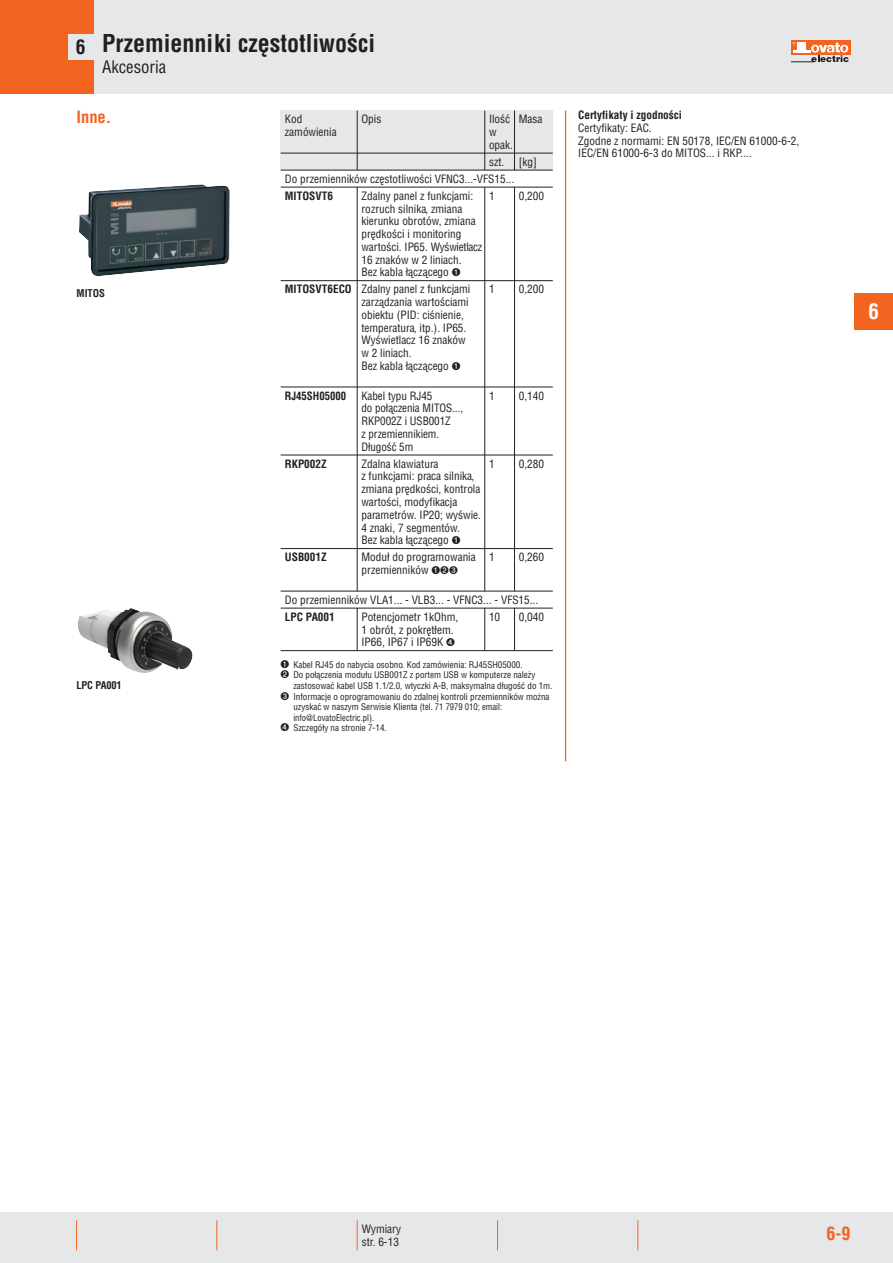
<style>
.page{position:relative;width:893px;height:1263px;background:#fff}
.page>*{position:absolute;margin:0;border:0;box-sizing:border-box;transform-origin:0 0}
.t1{font:700 condensed 24px "Helvetica LTCE";color:#231f20}
.t2{font:700 condensed 21px "Helvetica LTCE";color:#fff}
.t3{font:700 condensed 19.5px "Helvetica LTCE";color:#231f20}
.t4{font:700 condensed 18px "Helvetica LTCE";color:#f36421}
.t5{font:500 condensed 16.8px "Helvetica LTCE";color:#231f20}
.t6{font:700 condensed 16.5px "Helvetica LTCE";color:#f36421}
.t7{font:500 condensed 11.25px/12.8px "Helvetica LTCE";color:#231f20}
.t8{font:700 condensed 11.25px "Helvetica LTCE";color:#231f20}
.t9{font:700 condensed 11.25px "Helvetica LTCE";color:#231f20;scale:.95 1}
.t10{font:700 condensed 10.5px "Helvetica LTCE";letter-spacing:-.01em;color:#231f20}
.t11{font:500 condensed 9px "Helvetica LTCE";color:#231f20}
.t12{font:500 condensed 9px "Helvetica LTCE";color:#231f20;scale:.95 1}
.s1{font-weight:700}
</style>
<div class="page">
<div style="left:0;top:1212px;width:893px;height:51px;background:#e6e7e9"></div>
<div style="left:855px;top:293px;width:38px;height:37px;background:#f36421"></div>
<hr style="left:76px;top:1220px;width:1px;height:30px;background:#f36421">
<hr style="left:216px;top:1220px;width:1px;height:30px;background:#f36421">
<hr style="left:357px;top:1220px;width:1px;height:30px;background:#f36421">
<hr style="left:497px;top:1220px;width:1px;height:30px;background:#f36421">
<hr style="left:637px;top:1220px;width:1px;height:30px;background:#f36421">
<hr style="left:565px;top:111px;width:1px;height:650px;background:#f36421">
<div style="left:281px;top:111px;width:272px;height:59px;background:#e6e7e9"></div>
<hr style="left:281px;top:153px;width:272px;height:1px;background:#231f20">
<hr style="left:281px;top:170px;width:272px;height:1px;background:#231f20">
<hr style="left:281px;top:187px;width:272px;height:1px;background:#231f20">
<hr style="left:281px;top:280px;width:272px;height:1px;background:#231f20">
<hr style="left:281px;top:387px;width:272px;height:1px;background:#231f20">
<hr style="left:281px;top:455px;width:272px;height:1px;background:#231f20">
<hr style="left:281px;top:548px;width:272px;height:1px;background:#231f20">
<hr style="left:281px;top:591px;width:272px;height:1px;background:#231f20">
<hr style="left:281px;top:608px;width:272px;height:1px;background:#231f20">
<hr style="left:281px;top:650px;width:272px;height:1px;background:#231f20">
<hr style="left:357px;top:111px;width:1px;height:59px;background:#231f20">
<hr style="left:357px;top:187px;width:1px;height:404px;background:#231f20">
<hr style="left:484px;top:111px;width:1px;height:59px;background:#231f20">
<hr style="left:484px;top:187px;width:1px;height:404px;background:#231f20">
<hr style="left:514px;top:111px;width:1px;height:59px;background:#231f20">
<hr style="left:514px;top:187px;width:1px;height:404px;background:#231f20">
<hr style="left:357px;top:608px;width:1px;height:43px;background:#231f20">
<hr style="left:484px;top:608px;width:1px;height:43px;background:#231f20">
<hr style="left:514px;top:608px;width:1px;height:43px;background:#231f20">
<img style="left:79px;top:184px;width:151px;height:92px">
<img style="left:78px;top:608px;width:115px;height:65px">
<div style="left:0;top:0;width:893px;height:94px;background:#e6e7e9"></div>
<div style="left:791px;top:40px;width:59px;height:15px;background:#f36421"></div>
<svg style="left:791px;top:42px;width:58px;height:21px"></svg>
<div style="left:0;top:0;width:94px;height:94px;background:#f36421"></div>
<div style="left:68px;top:34px;width:28px;height:26px;background:#e6e7e9"></div>
<h3 class="t3" style="left:76px;top:39px;width:11px">6</h3>
<h1 class="t1" style="left:102px;top:34px;width:275px">Przemienniki częstotliwości</h1>
<h3 class="t5" style="left:102px;top:61px;width:66px">Akcesoria</h3>
<h3 class="t6" style="left:77px;top:111px;width:36px">Inne.</h3>
<p class="t10" style="left:77px;top:289px;width:30px">MITOS</p>
<p class="t10" style="left:77px;top:681px;width:47px">LPC PA001</p>
<p class="t7" style="left:285px;top:114px;width:19px">Kod</p>
<p class="t7" style="left:361px;top:114px;width:21px">Opis</p>
<p class="t7" style="left:489px;top:114px;width:55px">Ilość Masa</p>
<p class="t7" style="left:285px;top:126px;width:53px">zamówienia</p>
<p class="t7" style="left:489px;top:126px;width:26px">w opak.</p>
<p class="t7" style="left:489px;top:156px;width:17px">szt.</p>
<p class="t7" style="left:519px;top:156px;width:20px">[kg]</p>
<p class="t7" style="left:285px;top:173px;width:231px">Do przemienników częstotliwości VFNC3...-VFS15...</p>
<p class="t8" style="left:285px;top:191px;width:50px">MITOSVT6</p>
<p class="t7" style="left:361px;top:190px;width:113px">Zdalny panel z funkcjami:</p>
<p class="t7" style="left:489px;top:190px;width:7px">1</p>
<p class="t7" style="left:519px;top:190px;width:27px">0,200</p>
<p class="t7" style="left:361px;top:203px;width:122px">rozruch silnika, zmiana kierunku obrotów, zmiana prędkości i monitoring wartości. IP65. Wyświetlacz<br>16 znaków w 2 liniach.<br>Bez kabla łączącego ➊</p>
<p class="t7" style="left:285px;top:284px;width:187px"><span class="s1">MITOSVT6ECO</span> Zdalny panel z funkcjami</p>
<p class="t7" style="left:489px;top:284px;width:7px">1</p>
<p class="t7" style="left:519px;top:284px;width:27px">0,200</p>
<p class="t7" style="left:361px;top:297px;width:109px">zarządzania wartościami obiektu (PID: ciśnienie, temperatura, itp.). IP65.<br>Wyświetlacz 16 znaków w 2 liniach.<br>Bez kabla łączącego ➊</p>
<p class="t9" style="left:285px;top:391px;width:66px">RJ45SH05000</p>
<p class="t7" style="left:361px;top:390px;width:72px">Kabel typu RJ45</p>
<p class="t7" style="left:489px;top:390px;width:7px">1</p>
<p class="t7" style="left:519px;top:390px;width:27px">0,140</p>
<p class="t7" style="left:361px;top:403px;width:103px">do połączenia MITOS...,<br>RKP002Z i USB001Z<br>z przemiennikiem.<br>Długość 5m</p>
<p class="t8" style="left:285px;top:459px;width:43px">RKP002Z</p>
<p class="t7" style="left:361px;top:458px;width:79px">Zdalna klawiatura</p>
<p class="t7" style="left:489px;top:458px;width:7px">1</p>
<p class="t7" style="left:519px;top:458px;width:27px">0,280</p>
<p class="t7" style="left:361px;top:471px;width:121px">z funkcjami: praca silnika, zmiana prędkości, kontrola wartości, modyfikacja parametrów. IP20; wyświe.<br>4 znaki, 7 segmentów.<br>Bez kabla łączącego ➊</p>
<p class="t8" style="left:285px;top:553px;width:43px">USB001Z</p>
<p class="t7" style="left:361px;top:552px;width:135px">Moduł do programowania 1</p>
<p class="t7" style="left:519px;top:552px;width:27px">0,260</p>
<p class="t7" style="left:361px;top:564px;width:98px">przemienników ➊➋➌</p>
<p class="t7" style="left:285px;top:594px;width:255px">Do przemienników VLA1... - VLB3... - VFNC3... - VFS15...</p>
<p class="t8" style="left:285px;top:612px;width:51px">LPC PA001</p>
<p class="t7" style="left:361px;top:611px;width:98px">Potencjometr 1kOhm,</p>
<p class="t7" style="left:489px;top:611px;width:13px">10</p>
<p class="t7" style="left:519px;top:611px;width:27px">0,040</p>
<p class="t7" style="left:361px;top:624px;width:95px">1 obrót, z pokrętłem.<br>IP66, IP67 i IP69K ➍</p>
<p class="t11" style="left:281px;top:661px;width:244px">➊ Kabel RJ45 do nabycia osobno. Kod zamówienia: RJ45SH05000.</p>
<p class="t11" style="left:281px;top:671px;width:256px">➋ Do połączenia modułu USB001Z z portem USB w komputerze należy</p>
<p class="t11" style="left:293px;top:682px;width:261px">zastosować kabel USB 1.1/2.0, wtyczki A-B, maksymalna długość do 1m.</p>
<p class="t11" style="left:281px;top:693px;width:270px">➌ Informacje o oprogramowaniu do zdalnej kontroli przemienników można</p>
<p class="t11" style="left:293px;top:703px;width:210px">uzyskać w naszym Serwisie Klienta (tel. 71 7979 010; email:</p>
<p class="t12" style="left:293px;top:714px;width:87px">info@LovatoElectric.pl).</p>
<p class="t11" style="left:281px;top:725px;width:108px">➍ Szczegóły na stronie 7-14.</p>
<p class="t8" style="left:578px;top:111px;width:105px">Certyfikaty i zgodności</p>
<p class="t7" style="left:578px;top:122px;width:222px">Certyfikaty: EAC.<br>Zgodne z normami: EN 50178, IEC/EN 61000-6-2,<br>IEC/EN 61000-6-3 do MITOS... i RKP....</p>
<h2 class="t2" style="left:869px;top:303px;width:12px">6</h2>
<p class="t7" style="left:362px;top:1223px;width:41px">Wymiary str. 6-13</p>
<h3 class="t4" style="left:826px;top:1227px;width:25px">6-9</h3>
</div>
